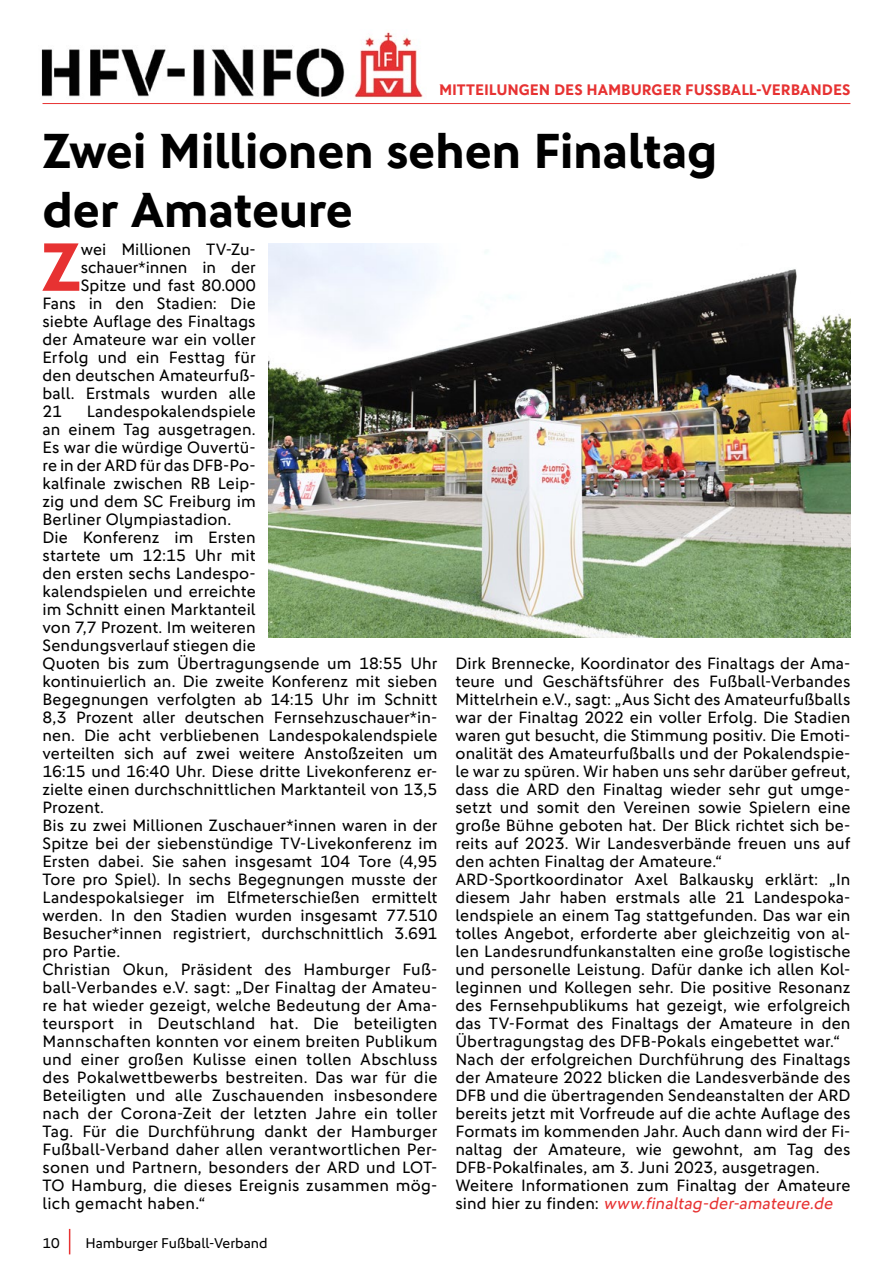
<style>
.page{position:relative;width:893px;height:1263px;background:#fff}
.page>*{position:absolute;margin:0;border:0;box-sizing:border-box;transform-origin:0 0}
.t1{font:700 68.7px "DFB Sans";color:#e73232}
.t2{font:700 49.5px/59.4px "DFB Sans";letter-spacing:-.01em;color:#000}
.t3{font:16.5px/18px "DFB Sans";letter-spacing:.01em;color:#000}
.t4{font:700 15.3px "DFB Sans";color:#e73232}
.t5{font:14.25px "DFB Sans";color:#000}
.s1{font-style:italic;color:#e73232}
</style>
<div class="page">
<svg style="left:69px;top:1229px;width:1px;height:25px"></svg>
<img style="left:41px;top:31px;width:382px;height:67px">
<hr style="left:43px;top:103px;width:807px;height:1px;background:#e73232">
<img style="left:268px;top:243px;width:582px;height:395px">
<p class="t4" style="left:439px;top:80px;width:413px">MITTEILUNGEN DES HAMBURGER FUSSBALL-VERBANDES</p>
<h2 class="t2" style="left:43px;top:120px;width:677px">Zwei Millionen sehen Finaltag der Amateure</h2>
<h1 class="t1" style="left:41px;top:226px;width:41px">Z</h1>
<p class="t3" style="left:81px;top:240px;width:176px">wei Millionen TV-Zu-</p>
<p class="t3" style="left:81px;top:258px;width:176px">schauer*innen in der</p>
<p class="t3" style="left:81px;top:276px;width:176px">Spitze und fast 80.000</p>
<p class="t3" style="left:43px;top:294px;width:215px">Fans in den Stadien: Die</p>
<p class="t3" style="left:43px;top:312px;width:215px">siebte Auflage des Finaltags</p>
<p class="t3" style="left:43px;top:330px;width:215px">der Amateure war ein voller</p>
<p class="t3" style="left:43px;top:348px;width:215px">Erfolg und ein Festtag für</p>
<p class="t3" style="left:43px;top:366px;width:215px">den deutschen Amateurfuß-</p>
<p class="t3" style="left:43px;top:384px;width:215px">ball. Erstmals wurden alle</p>
<p class="t3" style="left:43px;top:402px;width:21px">21</p>
<p class="t3" style="left:43px;top:402px;width:396px;text-indent:44px">Landespokalendspiele<br>an einem Tag ausgetragen.<br>Es war die würdige Ouvertü-<br>re in der ARD für das DFB-Po-<br>kalfinale zwischen RB Leip-<br>zig und dem SC Freiburg im<br>Berliner Olympiastadion.<br>Die Konferenz im Ersten<br>startete um 12:15 Uhr mit<br>den ersten sechs Landespo-<br>kalendspielen und erreichte<br>im Schnitt einen Marktanteil<br>von 7,7 Prozent. Im weiteren<br>Sendungsverlauf stiegen die<br>Quoten bis zum Übertragungsende um 18:55 Uhr kontinuierlich an. Die zweite Konferenz mit sieben Begegnungen verfolgten ab 14:15 Uhr im Schnitt 8,3 Prozent aller deutschen Fernsehzuschauer*in&shy;nen. Die acht verbliebenen Landespokalendspiele verteilten sich auf zwei weitere Anstoßzeiten um 16:15 und 16:40 Uhr. Diese dritte Livekonferenz er&shy;zielte einen durchschnittlichen Marktanteil von 13,5<br>Prozent.<br>Bis zu zwei Millionen Zuschauer*innen waren in der Spitze bei der siebenstündige TV-Livekonferenz im Ersten dabei. Sie sahen insgesamt 104 Tore (4,95<br>Tore pro Spiel). In sechs Begegnungen musste der Landespokalsieger im Elfmeterschießen ermittelt werden. In den Stadien wurden insgesamt 77.510<br>Besucher*innen registriert, durchschnittlich 3.691 pro Partie.<br>Christian Okun, Präsident des Hamburger Fuß&shy;ball-Verbandes e.V. sagt: „Der Finaltag der Amateu&shy;re hat wieder gezeigt, welche Bedeutung der Ama&shy;teursport in Deutschland hat. Die beteiligten Mannschaften konnten vor einem breiten Publikum und einer großen Kulisse einen tollen Abschluss des Pokalwettbewerbs bestreiten. Das war für die Beteiligten und alle Zuschauenden insbesondere nach der Corona-Zeit der letzten Jahre ein toller Tag. Für die Durchführung dankt der Hamburger Fußball-Verband daher allen verantwortlichen Per&shy;sonen und Partnern, besonders der ARD und LOT-TO Hamburg, die dieses Ereignis zusammen mög&shy;lich gemacht haben.“</p>
<p class="t3" style="left:455px;top:654px;width:396px">Dirk Brennecke, Koordinator des Finaltags der Ama&shy;teure und Geschäftsführer des Fußball-Verbandes Mittelrhein e.V., sagt: „Aus Sicht des Amateurfußballs war der Finaltag 2022 ein voller Erfolg. Die Stadien waren gut besucht, die Stimmung positiv. Die Emoti&shy;onalität des Amateurfußballs und der Pokalendspie&shy;le war zu spüren. Wir haben uns sehr darüber gefreut, dass die ARD den Finaltag wieder sehr gut umge&shy;setzt und somit den Vereinen sowie Spielern eine große Bühne geboten hat. Der Blick richtet sich be&shy;reits auf 2023. Wir Landesverbände freuen uns auf den achten Finaltag der Amateure.“ ARD-Sportkoordinator Axel Balkausky erklärt: „In diesem Jahr haben erstmals alle 21 Landespoka&shy;lendspiele an einem Tag stattgefunden. Das war ein tolles Angebot, erforderte aber gleichzeitig von al&shy;len Landesrundfunkanstalten eine große logistische und personelle Leistung. Dafür danke ich allen Kol&shy;leginnen und Kollegen sehr. Die positive Resonanz des Fernsehpublikums hat gezeigt, wie erfolgreich das TV-Format des Finaltags der Amateure in den Übertragungstag des DFB-Pokals eingebettet war.“ Nach der erfolgreichen Durchführung des Finaltags der Amateure 2022 blicken die Landesverbände des DFB und die übertragenden Sendeanstalten der ARD bereits jetzt mit Vorfreude auf die achte Auflage des Formats im kommenden Jahr. Auch dann wird der Fi&shy;naltag der Amateure, wie gewohnt, am Tag des DFB-Pokalfinales, am 3. Juni 2023, ausgetragen.<br>Weitere Informationen zum Finaltag der Amateure s i n d h i e r z u fi n d e n : <span class="s1">www.finaltag-der-amateure.de</span></p>
<p class="t5" style="left:43px;top:1235px;width:19px">10</p>
<p class="t5" style="left:85px;top:1235px;width:184px">Hamburger Fußball-Verband</p>
</div>
